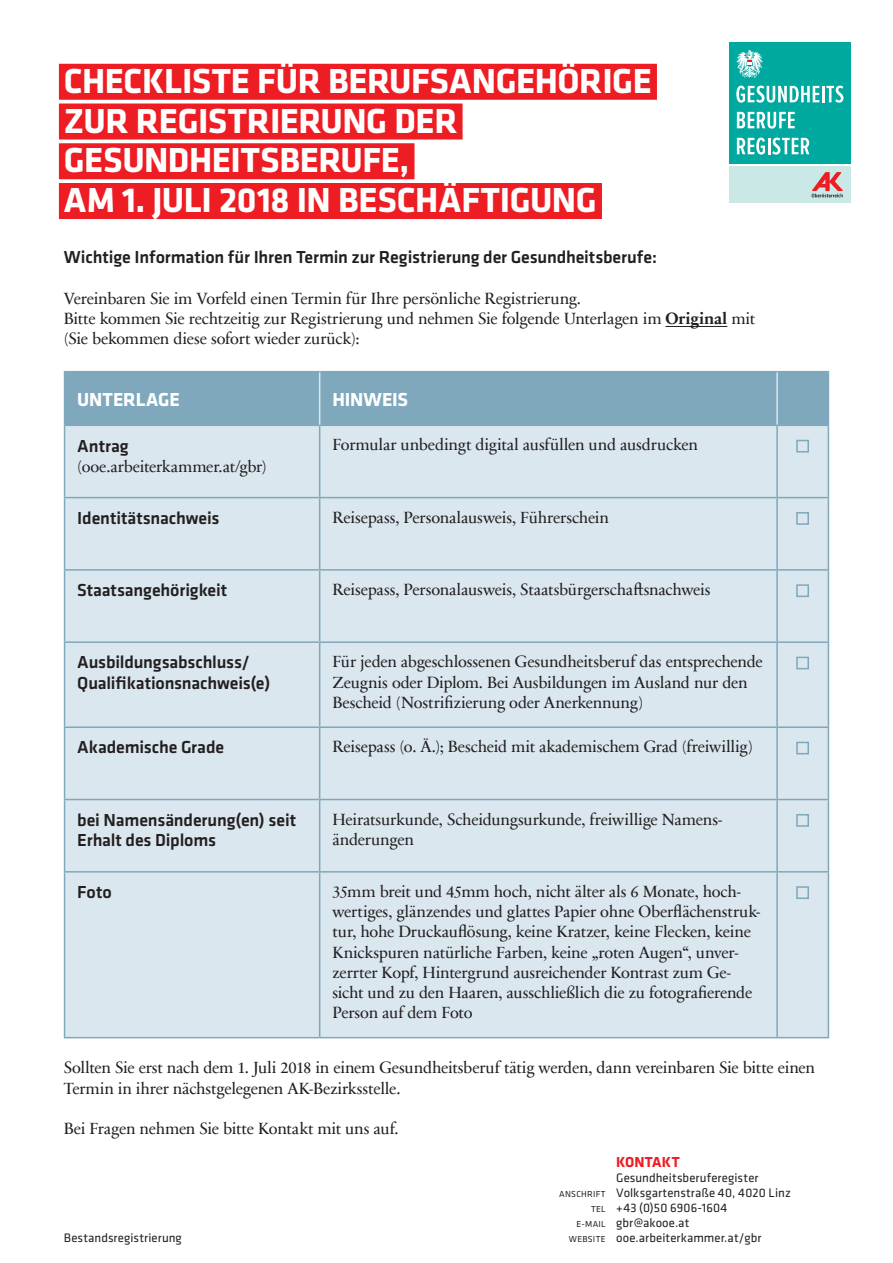
<style>
.page{position:relative;width:893px;height:1263px;background:#fff}
.page>*{position:absolute;margin:0;border:0;box-sizing:border-box;transform-origin:0 0}
.t1{font:700 36px/39.8px "Klavika Basic";letter-spacing:-.01em;color:#fff}
.t2{font:700 19.5px "Klavika Basic";letter-spacing:-.01em;color:#fff}
.t3{font:500 18px/20.2px "Klavika Basic";letter-spacing:-.005em;color:#231f20}
.t4{font:16.5px/20.2px "Sabon Next Com";letter-spacing:-.015em;color:#231f20}
.t5{font:700 15px "Klavika Basic";letter-spacing:.01em;color:#ee1d23}
.t6{font:12.75px "Klavika Basic";letter-spacing:.01em;color:#231f20}
.s1{font-weight:700}
.s2{font-size:9px}
</style>
<div class="page">
<hr style="left:665px;top:326px;width:62px;height:1px;background:#231f20">
<div style="left:65px;top:372px;width:763px;height:53px;background:#7fa8bc"></div>
<div style="left:65px;top:426px;width:763px;height:611px;background:#dae7ee"></div>
<hr style="left:64px;top:371px;width:256px;height:1px;background:#7fa8bc">
<hr style="left:64px;top:372px;width:1px;height:53px;background:#7fa8bc">
<hr style="left:320px;top:371px;width:457px;height:1px;background:#7fa8bc">
<hr style="left:777px;top:371px;width:52px;height:1px;background:#7fa8bc">
<hr style="left:828px;top:372px;width:1px;height:53px;background:#7fa8bc">
<hr style="left:64px;top:425px;width:256px;height:1px;background:#7fa8bc">
<hr style="left:64px;top:426px;width:1px;height:71px;background:#7fa8bc">
<hr style="left:320px;top:425px;width:457px;height:1px;background:#7fa8bc">
<hr style="left:319px;top:426px;width:1px;height:71px;background:#7fa8bc">
<hr style="left:777px;top:425px;width:52px;height:1px;background:#7fa8bc">
<hr style="left:776px;top:426px;width:2px;height:71px;background:#7fa8bc">
<hr style="left:828px;top:426px;width:1px;height:71px;background:#7fa8bc">
<hr style="left:64px;top:497px;width:256px;height:1px;background:#7fa8bc">
<hr style="left:64px;top:498px;width:1px;height:71px;background:#7fa8bc">
<hr style="left:320px;top:497px;width:457px;height:1px;background:#7fa8bc">
<hr style="left:319px;top:498px;width:1px;height:71px;background:#7fa8bc">
<hr style="left:777px;top:497px;width:52px;height:1px;background:#7fa8bc">
<hr style="left:776px;top:498px;width:2px;height:71px;background:#7fa8bc">
<hr style="left:828px;top:498px;width:1px;height:71px;background:#7fa8bc">
<hr style="left:64px;top:569px;width:256px;height:2px;background:#7fa8bc">
<hr style="left:64px;top:571px;width:1px;height:70px;background:#7fa8bc">
<hr style="left:320px;top:569px;width:457px;height:2px;background:#7fa8bc">
<hr style="left:319px;top:571px;width:1px;height:70px;background:#7fa8bc">
<hr style="left:777px;top:569px;width:52px;height:2px;background:#7fa8bc">
<hr style="left:776px;top:571px;width:2px;height:70px;background:#7fa8bc">
<hr style="left:828px;top:571px;width:1px;height:70px;background:#7fa8bc">
<hr style="left:64px;top:641px;width:256px;height:2px;background:#7fa8bc">
<hr style="left:64px;top:643px;width:1px;height:83px;background:#7fa8bc">
<hr style="left:320px;top:641px;width:457px;height:2px;background:#7fa8bc">
<hr style="left:319px;top:643px;width:1px;height:83px;background:#7fa8bc">
<hr style="left:777px;top:641px;width:52px;height:2px;background:#7fa8bc">
<hr style="left:776px;top:643px;width:2px;height:83px;background:#7fa8bc">
<hr style="left:828px;top:643px;width:1px;height:83px;background:#7fa8bc">
<hr style="left:64px;top:726px;width:256px;height:2px;background:#7fa8bc">
<hr style="left:64px;top:728px;width:1px;height:71px;background:#7fa8bc">
<hr style="left:320px;top:726px;width:457px;height:2px;background:#7fa8bc">
<hr style="left:319px;top:728px;width:1px;height:71px;background:#7fa8bc">
<hr style="left:777px;top:726px;width:52px;height:2px;background:#7fa8bc">
<hr style="left:776px;top:728px;width:2px;height:71px;background:#7fa8bc">
<hr style="left:828px;top:728px;width:1px;height:71px;background:#7fa8bc">
<hr style="left:64px;top:799px;width:256px;height:1px;background:#7fa8bc">
<hr style="left:64px;top:800px;width:1px;height:71px;background:#7fa8bc">
<hr style="left:320px;top:799px;width:457px;height:1px;background:#7fa8bc">
<hr style="left:319px;top:800px;width:1px;height:71px;background:#7fa8bc">
<hr style="left:777px;top:799px;width:52px;height:1px;background:#7fa8bc">
<hr style="left:776px;top:800px;width:2px;height:71px;background:#7fa8bc">
<hr style="left:828px;top:800px;width:1px;height:71px;background:#7fa8bc">
<hr style="left:64px;top:871px;width:256px;height:1px;background:#7fa8bc">
<hr style="left:64px;top:872px;width:1px;height:165px;background:#7fa8bc">
<hr style="left:320px;top:871px;width:457px;height:1px;background:#7fa8bc">
<hr style="left:319px;top:872px;width:1px;height:165px;background:#7fa8bc">
<hr style="left:777px;top:871px;width:52px;height:1px;background:#7fa8bc">
<hr style="left:776px;top:872px;width:2px;height:165px;background:#7fa8bc">
<hr style="left:828px;top:872px;width:1px;height:165px;background:#7fa8bc">
<hr style="left:64px;top:1037px;width:256px;height:1px;background:#7fa8bc">
<hr style="left:320px;top:1037px;width:457px;height:1px;background:#7fa8bc">
<hr style="left:777px;top:1037px;width:52px;height:1px;background:#7fa8bc">
<hr style="left:319px;top:372px;width:1px;height:53px;background:#dae7ee">
<hr style="left:776px;top:372px;width:2px;height:53px;background:#dae7ee">
<div style="left:796px;top:440px;width:13px;height:12px;background:#dae7ee;border:2px solid #7fa8bc"></div>
<div style="left:796px;top:512px;width:13px;height:13px;background:#dae7ee;border:2px solid #7fa8bc"></div>
<div style="left:796px;top:584px;width:13px;height:13px;background:#dae7ee;border:2px solid #7fa8bc"></div>
<div style="left:796px;top:657px;width:13px;height:12px;background:#dae7ee;border:2px solid #7fa8bc"></div>
<div style="left:796px;top:742px;width:13px;height:12px;background:#dae7ee;border:2px solid #7fa8bc"></div>
<div style="left:796px;top:814px;width:13px;height:13px;background:#dae7ee;border:2px solid #7fa8bc"></div>
<div style="left:796px;top:886px;width:13px;height:13px;background:#dae7ee;border:2px solid #7fa8bc"></div>
<div style="left:59px;top:64px;width:598px;height:36px;background:#ee1d23"></div>
<div style="left:59px;top:103px;width:404px;height:36px;background:#ee1d23"></div>
<div style="left:59px;top:143px;width:355px;height:36px;background:#ee1d23"></div>
<div style="left:59px;top:183px;width:543px;height:36px;background:#ee1d23"></div>
<div style="left:729px;top:166px;width:121px;height:37px;background:#c9e8e6"></div>
<div style="left:729px;top:43px;width:121px;height:121px;background:#00a9a0"></div>
<svg style="left:736px;top:50px;width:27px;height:28px"></svg>
<svg style="left:736px;top:86px;width:107px;height:17px"></svg>
<svg style="left:737px;top:112px;width:58px;height:17px"></svg>
<svg style="left:737px;top:138px;width:72px;height:17px"></svg>
<svg style="left:812px;top:172px;width:31px;height:25px"></svg>
<h1 class="t1" style="left:64px;top:59px;width:590px">CHECKLISTE FÜR BERUFSANGEHÖRIGE<br>ZUR REGISTRIERUNG DER<br>GESUNDHEITSBERUFE,<br>AM 1. JULI 2018 IN BESCHÄFTIGUNG</h1>
<p class="t3" style="left:64px;top:247px;width:595px">Wichtige Information für Ihren Termin zur Registrierung der Gesundheitsberufe:</p>
<p class="t4" style="left:64px;top:287px;width:693px">Vereinbaren Sie im Vorfeld einen Termin für Ihre persönliche Registrierung.<br>Bitte kommen Sie rechtzeitig zur Registrierung und nehmen Sie folgende Unterlagen im <span class="s1">Original</span> mit (Sie bekommen diese sofort wieder zurück):</p>
<p class="t2" style="left:77px;top:385px;width:104px">UNTERLAGE</p>
<p class="t2" style="left:332px;top:385px;width:77px">HINWEIS</p>
<p class="t3" style="left:77px;top:435px;width:53px">Antrag</p>
<p class="t4" style="left:77px;top:455px;width:191px">(ooe.arbeiterkammer.at/gbr)</p>
<p class="t4" style="left:332px;top:434px;width:367px">Formular unbedingt digital ausfüllen und ausdrucken</p>
<p class="t3" style="left:77px;top:507px;width:144px">Identitätsnachweis</p>
<p class="t4" style="left:332px;top:506px;width:278px">Reisepass, Personalausweis, Führerschein</p>
<p class="t3" style="left:77px;top:580px;width:151px">Staatsangehörigkeit</p>
<p class="t4" style="left:332px;top:579px;width:380px">Reisepass, Personalausweis, Staatsbürgerschaftsnachweis</p>
<p class="t3" style="left:77px;top:652px;width:195px">Ausbildungsabschluss/<br>Qualifikationsnachweis(e)</p>
<p class="t4" style="left:332px;top:651px;width:432px">Für jeden abgeschlossenen Gesundheitsberuf das entsprechende<br>Zeugnis oder Diplom. Bei Ausbildungen im Ausland nur den<br>Bescheid (Nostrifizierung oder Anerkennung)</p>
<p class="t3" style="left:77px;top:737px;width:148px">Akademische Grade</p>
<p class="t4" style="left:332px;top:736px;width:422px">Reisepass (o. Ä.); Bescheid mit akademischem Grad (freiwillig)</p>
<p class="t3" style="left:77px;top:809px;width:220px">bei Namensänderung(en) seit<br>Erhalt des Diploms</p>
<p class="t4" style="left:332px;top:808px;width:391px">Heiratsurkunde, Scheidungsurkunde, freiwillige Namens&shy;änderungen</p>
<p class="t3" style="left:77px;top:881px;width:36px">Foto</p>
<p class="t4" style="left:332px;top:880px;width:429px">35mm breit und 45mm hoch, nicht älter als 6 Monate, hoch&shy;wertiges, glänzendes und glattes Papier ohne Oberflächenstruk&shy;tur, hohe Druckauflösung, keine Kratzer, keine Flecken, keine Knickspuren natürliche Farben, keine „roten Augen“, unver&shy;zerrter Kopf, Hintergrund ausreichender Kontrast zum Ge&shy;sicht und zu den Haaren, ausschließlich die zu fotografierende Person auf dem Foto</p>
<p class="t4" style="left:64px;top:1057px;width:753px">Sollten Sie erst nach dem 1. Juli 2018 in einem Gesundheitsberuf tätig werden, dann vereinbaren Sie bitte einen<br>Termin in ihrer nächstgelegenen AK-Bezirksstelle.</p>
<p class="t4" style="left:64px;top:1118px;width:336px">Bei Fragen nehmen Sie bitte Kontakt mit uns auf.</p>
<p class="t6" style="left:64px;top:1229px;width:120px">Bestandsregistrierung</p>
<p class="t5" style="left:616px;top:1151px;width:65px">KONTAKT</p>
<p class="t6" style="left:616px;top:1169px;width:144px">Gesundheitsberuferegister</p>
<p class="t6" style="left:559px;top:1184px;width:233px"><span class="s2">ANSCHRIFT</span> Volksgartenstraße 40, 4020 Linz</p>
<p class="t6" style="left:591px;top:1199px;width:138px"><span class="s2">TEL</span> +43 (0)50 6906-1604</p>
<p class="t6" style="left:576px;top:1214px;width:115px"><span class="s2">E-MAIL</span> gbr@akooe.at</p>
<p class="t6" style="left:569px;top:1229px;width:194px"><span class="s2">WEBSITE</span> ooe.arbeiterkammer.at/gbr</p>
</div>
